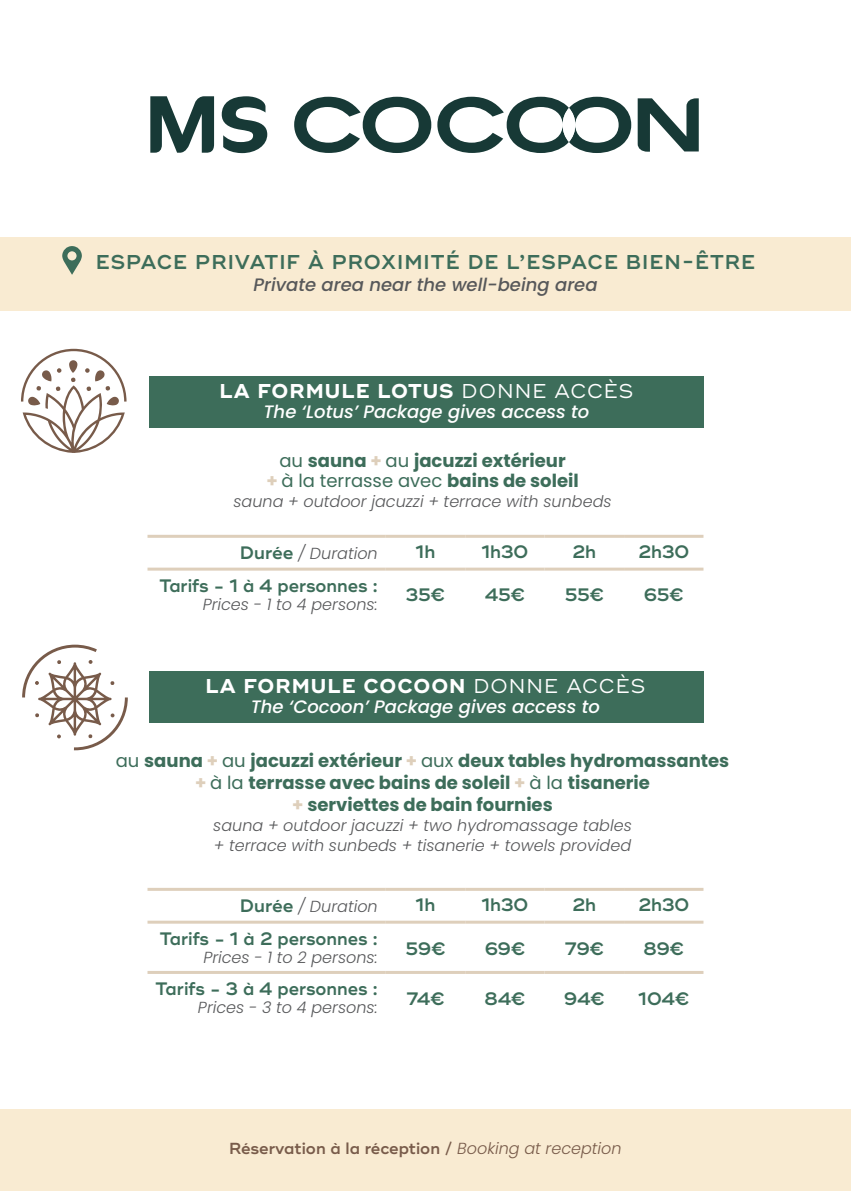
<style>
.page{position:relative;width:851px;height:1191px;background:#fff}
.page>*{position:absolute;margin:0;border:0;box-sizing:border-box;transform-origin:0 0}
.t1{font:700 20px "Ridley Grotesk";letter-spacing:.05em;color:#fff}
.t2{font:600 20px "Ridley Grotesk";letter-spacing:.05em;color:#3d6d5a}
.t3{font:700 18px/22px "Poppins";color:#3d6d5a;text-align:center}
.t4{font:600 18px "Ridley Grotesk";color:#3d6d5a}
.t5{font:italic 500 18px "Poppins";color:#fff}
.t6{font:italic 500 18px "Poppins";color:#57585a}
.t7{font:italic 300 16px/20px "Poppins";color:#57585a}
.t8{font:600 16px "Ridley Grotesk";color:#785b4a}
.s1{font-weight:400}
.s2{color:#decfbb}
.s3{font-family:"Ridley Grotesk";font-weight:600;font-style:normal;font-size:18px;color:#3d6d5a}
.s4{font-family:"Poppins";font-weight:300;font-style:italic}
</style>
<div class="page">
<div style="left:0;top:237px;width:850px;height:73px;background:#f9ebd2"></div>
<div style="left:0;top:1109px;width:850px;height:82px;background:#f9ebd2"></div>
<svg style="left:294px;top:97px;width:137px;height:56px"></svg>
<svg style="left:437px;top:97px;width:194px;height:56px"></svg>
<svg style="left:222px;top:96px;width:45px;height:58px"></svg>
<svg style="left:150px;top:96px;width:64px;height:57px"></svg>
<svg style="left:637px;top:98px;width:61px;height:54px"></svg>
<svg style="left:62px;top:246px;width:20px;height:29px"></svg>
<svg style="left:21px;top:349px;width:105px;height:104px"></svg>
<svg style="left:22px;top:644px;width:106px;height:106px"></svg>
<div style="left:149px;top:376px;width:554px;height:51px;background:#3d6d5a"></div>
<div style="left:149px;top:671px;width:554px;height:51px;background:#3d6d5a"></div>
<hr style="left:147px;top:567px;width:239px;height:3px;background:#decfbb">
<hr style="left:386px;top:567px;width:79px;height:3px;background:#decfbb">
<hr style="left:465px;top:567px;width:79px;height:3px;background:#decfbb">
<hr style="left:544px;top:567px;width:80px;height:3px;background:#decfbb">
<hr style="left:624px;top:567px;width:79px;height:3px;background:#decfbb">
<hr style="left:147px;top:535px;width:239px;height:3px;background:#decfbb">
<hr style="left:386px;top:535px;width:79px;height:3px;background:#decfbb">
<hr style="left:465px;top:535px;width:79px;height:3px;background:#decfbb">
<hr style="left:544px;top:535px;width:80px;height:3px;background:#decfbb">
<hr style="left:624px;top:535px;width:79px;height:3px;background:#decfbb">
<hr style="left:147px;top:920px;width:239px;height:3px;background:#decfbb">
<hr style="left:386px;top:920px;width:79px;height:3px;background:#decfbb">
<hr style="left:465px;top:920px;width:79px;height:3px;background:#decfbb">
<hr style="left:544px;top:920px;width:80px;height:3px;background:#decfbb">
<hr style="left:624px;top:920px;width:79px;height:3px;background:#decfbb">
<hr style="left:147px;top:971px;width:239px;height:3px;background:#decfbb">
<hr style="left:386px;top:971px;width:79px;height:3px;background:#decfbb">
<hr style="left:465px;top:971px;width:79px;height:3px;background:#decfbb">
<hr style="left:544px;top:971px;width:80px;height:3px;background:#decfbb">
<hr style="left:624px;top:971px;width:79px;height:3px;background:#decfbb">
<hr style="left:147px;top:888px;width:239px;height:3px;background:#decfbb">
<hr style="left:386px;top:888px;width:79px;height:3px;background:#decfbb">
<hr style="left:465px;top:888px;width:79px;height:3px;background:#decfbb">
<hr style="left:544px;top:888px;width:80px;height:3px;background:#decfbb">
<hr style="left:624px;top:888px;width:79px;height:3px;background:#decfbb">
<p class="t2" style="left:96px;top:250px;width:661px">ESPACE PRIVATIF À PROXIMITÉ DE L’ESPACE BIEN-ÊTRE</p>
<p class="t6" style="left:253px;top:274px;width:345px">Private area near the well-being area</p>
<p class="t1" style="left:219px;top:379px;width:415px">LA FORMULE LOTUS <span class="s1">DONNE ACCÈS</span></p>
<p class="t5" style="left:263px;top:401px;width:327px">The ‘Lotus’ Package gives access to</p>
<p class="t3" style="left:266px;top:451px;width:314px;line-height:20px"><span class="s1">au</span> sauna <span class="s2">+</span> <span class="s1">au</span> jacuzzi extérieur<br><span class="s2">+</span> <span class="s1">à la terrasse avec</span> bains de soleil</p>
<p class="t7" style="left:233px;top:491px;width:379px">sauna + outdoor jacuzzi + terrace with sunbeds</p>
<p class="t7" style="left:240px;top:543px;width:139px"><span class="s3">Durée</span> / Duration</p>
<p class="t4" style="left:415px;top:541px;width:21px">1h</p>
<p class="t4" style="left:481px;top:541px;width:48px">1h30</p>
<p class="t4" style="left:572px;top:541px;width:25px">2h</p>
<p class="t4" style="left:638px;top:541px;width:52px">2h30</p>
<p class="t4" style="left:159px;top:574px;width:220px">Tarifs - 1 à 4 personnes :</p>
<p class="t7" style="left:203px;top:594px;width:176px">Prices - 1 to 4 persons:</p>
<p class="t4" style="left:406px;top:584px;width:41px">35€</p>
<p class="t4" style="left:485px;top:584px;width:41px">45€</p>
<p class="t4" style="left:564px;top:584px;width:41px">55€</p>
<p class="t4" style="left:643px;top:584px;width:41px">65€</p>
<p class="t1" style="left:205px;top:674px;width:441px">LA FORMULE COCOON <span class="s1">DONNE ACCÈS</span></p>
<p class="t5" style="left:251px;top:696px;width:351px">The ‘Cocoon’ Package gives access to</p>
<p class="t3" style="left:116px;top:750px;width:615px"><span class="s1">au</span> sauna <span class="s2">+</span> <span class="s1">au</span> jacuzzi extérieur <span class="s2">+</span> <span class="s1">aux</span> deux tables hydromassantes <span class="s2">+</span> <span class="s1">à la</span> terrasse avec bains de soleil <span class="s2">+</span> <span class="s1">à la</span> tisanerie<br><span class="s2">+</span> serviettes de bain fournies</p>
<p class="t7" style="left:213px;top:816px;width:420px">sauna + outdoor jacuzzi + two hydromassage tables + terrace with sunbeds + tisanerie + towels provided</p>
<p class="t7" style="left:240px;top:896px;width:139px"><span class="s3">Durée</span> / Duration</p>
<p class="t4" style="left:415px;top:894px;width:21px">1h</p>
<p class="t4" style="left:481px;top:894px;width:48px">1h30</p>
<p class="t4" style="left:572px;top:894px;width:25px">2h</p>
<p class="t4" style="left:638px;top:894px;width:52px">2h30</p>
<p class="t4" style="left:160px;top:927px;width:219px">Tarifs - 1 à 2 personnes :</p>
<p class="t7" style="left:203px;top:947px;width:176px">Prices - 1 to 2 persons:</p>
<p class="t4" style="left:405px;top:937px;width:41px">59€</p>
<p class="t4" style="left:484px;top:937px;width:42px">69€</p>
<p class="t4" style="left:564px;top:937px;width:41px">79€</p>
<p class="t4" style="left:643px;top:937px;width:42px">89€</p>
<p class="t4" style="left:156px;top:977px;width:223px">Tarifs - 3 à 4 personnes :</p>
<p class="t7" style="left:198px;top:997px;width:181px">Prices - 3 to 4 persons:</p>
<p class="t4" style="left:406px;top:987px;width:40px">74€</p>
<p class="t4" style="left:484px;top:987px;width:42px">84€</p>
<p class="t4" style="left:564px;top:987px;width:42px">94€</p>
<p class="t4" style="left:638px;top:987px;width:52px">104€</p>
<p class="t8" style="left:229px;top:1138px;width:394px">Réservation à la réception / <span class="s4">Booking at reception</span></p>
</div>
